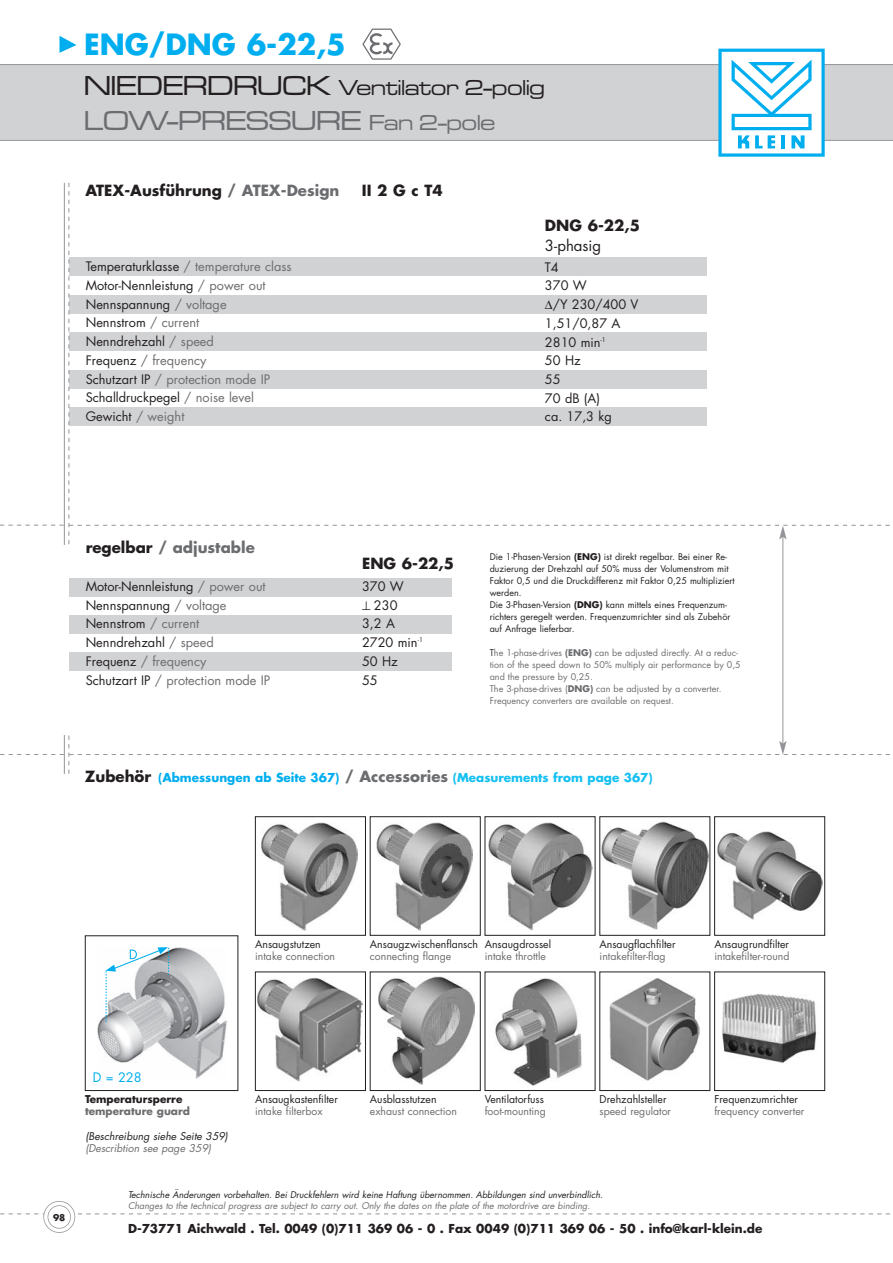
<style>
.page{position:relative;width:893px;height:1263px;background:#fff}
.page>*{position:absolute;margin:0;border:0;box-sizing:border-box;transform-origin:0 0}
.t1{font:28.5px "Microgramma D Medi Exte";color:#6c6d70}
.t2{font:700 28.5px "Futura";color:#00aeef}
.t3{font:22.5px "Microgramma D Medi Exte";color:#231f20}
.t4{font:700 15px "Futura";color:#231f20}
.t5{font:700 15px "Futura";color:#6c6d70}
.t6{font:15px "Futura";color:#231f20}
.t7{font:12.75px/18.8px "Futura";color:#231f20}
.t8{font:12.75px "Futura";color:#6c6d70}
.t9{font:12.75px "Futura";color:#00aeef}
.t10{font:700 12px "Futura";color:#231f20}
.t11{font:700 12px "Futura";color:#15c0f2}
.t12{font:10.5px "Futura";color:#231f20}
.t13{font:10.5px "Futura";color:#6c6d70}
.t14{font:italic 10.5px "Futura";color:#231f20}
.t15{font:italic 10.5px "Futura";color:#6c6d70}
.t16{font:700 10.5px "Futura";color:#231f20}
.t17{font:700 10.5px "Futura";color:#6c6d70}
.t18{font:9px/12px "Futura";color:#231f20}
.t19{font:9px/12px "Futura";color:#6c6d70}
.t20{font:italic 9px "Futura";color:#231f20}
.t21{font:italic 9px "Futura";color:#6c6d70}
.t22{font:700 9px "Futura";color:#231f20}
.s1{font-size:28.5px}
.s2{font-size:22.5px}
.s3{color:#6c6d70}
.s4{color:#231f20}
.s5{font-weight:700}
.s6{font-size:15px;color:#231f20}
.s7{color:#00aeef}
.s8{font-size:15px;color:#6c6d70}
</style>
<div class="page">
<div style="left:0;top:64px;width:893px;height:77px;background:#d1d2d4"></div>
<svg style="left:59px;top:36px;width:18px;height:17px"></svg>
<svg style="left:0;top:1211px;width:890px;height:5px"></svg>
<svg style="left:718px;top:49px;width:107px;height:108px"></svg>
<div style="left:44px;top:1201px;width:31px;height:31px;background:#fff;border-radius:50%"></div>
<div style="left:43px;top:1201px;width:32px;height:32px;border:2px solid #939598;border-radius:50%"></div>
<div style="left:48px;top:1205px;width:23px;height:24px;border:2px solid #939598;border-radius:50%"></div>
<svg style="left:0;top:183px;width:890px;height:591px"></svg>
<img style="left:362px;top:28px;width:39px;height:32px">
<div style="left:69px;top:578px;width:382px;height:18px;background:#d1d2d4"></div>
<div style="left:69px;top:615px;width:382px;height:19px;background:#d1d2d4"></div>
<div style="left:69px;top:653px;width:382px;height:18px;background:#d1d2d4"></div>
<img style="left:262px;top:823px;width:95px;height:107px">
<div style="left:255px;top:816px;width:111px;height:119px;border:1px solid #231f20"></div>
<img style="left:376px;top:823px;width:96px;height:107px">
<img style="left:488px;top:822px;width:104px;height:108px">
<img style="left:258px;top:978px;width:105px;height:103px">
<div style="left:255px;top:972px;width:111px;height:119px;border:1px solid #231f20"></div>
<img style="left:379px;top:976px;width:95px;height:108px">
<img style="left:495px;top:978px;width:87px;height:107px">
<img style="left:609px;top:978px;width:90px;height:103px">
<img style="left:97px;top:948px;width:130px;height:130px">
<svg style="left:106px;top:947px;width:63px;height:75px"></svg>
<div style="left:85px;top:935px;width:153px;height:156px;border:1px solid #231f20"></div>
<img style="left:602px;top:821px;width:106px;height:108px">
<img style="left:718px;top:831px;width:105px;height:89px">
<div style="left:714px;top:816px;width:111px;height:119px;border:1px solid #231f20"></div>
<img style="left:722px;top:994px;width:95px;height:69px">
<div style="left:714px;top:972px;width:111px;height:119px;border:1px solid #231f20"></div>
<h1 class="t2" style="left:84px;top:31px;width:263px">ENG/DNG 6-22,5</h1>
<h2 class="t3" style="left:84px;top:75px;width:462px"><span class="s1">NIEDERDRUCK</span> Ventilator 2-polig</h2>
<h1 class="t1" style="left:84px;top:103px;width:413px">LOW-PRESSURE <span class="s2">Fan 2-pole</span></h1>
<p class="t4" style="left:86px;top:184px;width:255px">ATEX-Ausführung <span class="s3">/ ATEX-Design</span></p>
<p class="t4" style="left:362px;top:184px;width:82px">II 2 G c T4</p>
<p class="t7" style="left:86px;top:258px;width:207px">Temperaturklasse <span class="s3">/ temperature class<br></span>Motor-Nennleistung <span class="s3">/ power out<br></span>Nennspannung <span class="s3">/ voltage<br></span>Nennstrom <span class="s3">/ current<br></span>Nenndrehzahl <span class="s3">/ speed<br></span>Frequenz <span class="s3">/ frequency<br></span>Schutzart IP <span class="s3">/ protection mode IP<br></span>Schalldruckpegel <span class="s3">/ noise level<br></span>Gewicht <span class="s3">/ weight</span></p>
<p class="t4" style="left:545px;top:219px;width:97px">DNG 6-22,5</p>
<p class="t6" style="left:545px;top:238px;width:58px">3-phasig</p>
<p class="t7" style="left:545px;top:259px;width:95px">T4<br>370 W<br>∆/Y 230/400 V<br>1,51/0,87 A<br>2810 min<sup>-1<br></sup>50 Hz<br>55<br>70 dB (A)<br>ca. 17,3 kg</p>
<p class="t5" style="left:86px;top:540px;width:171px"><span class="s4">regelbar</span> / adjustable</p>
<p class="t4" style="left:362px;top:557px;width:93px">ENG 6-22,5</p>
<p class="t7" style="left:86px;top:578px;width:181px">Motor-Nennleistung <span class="s3">/ power out</span></p>
<p class="t7" style="left:362px;top:578px;width:43px">370 W</p>
<p class="t7" style="left:86px;top:597px;width:142px">Nennspannung <span class="s3">/ voltage</span></p>
<p class="t7" style="left:362px;top:597px;width:37px">⊥ 230</p>
<p class="t7" style="left:86px;top:615px;width:115px">Nennstrom <span class="s3">/ current</span></p>
<p class="t7" style="left:362px;top:615px;width:34px">3,2 A</p>
<p class="t7" style="left:86px;top:634px;width:130px">Nenndrehzahl <span class="s3">/ speed</span></p>
<p class="t7" style="left:362px;top:634px;width:62px">2720 min<sup>-1</sup></p>
<p class="t8" style="left:86px;top:655px;width:122px"><span class="s4">Frequenz</span> / frequency</p>
<p class="t7" style="left:362px;top:653px;width:37px">50 Hz</p>
<p class="t8" style="left:86px;top:674px;width:186px"><span class="s4">Schutzart IP</span> / protection mode IP</p>
<p class="t7" style="left:362px;top:671px;width:17px">55</p>
<p class="t18" style="left:490px;top:551px;width:247px">Die 1-Phasen-Version <span class="s5">(ENG)</span> ist direkt regelbar. Bei einer Re&shy;duzierung der Drehzahl auf 50% muss der Volumenstrom mit Faktor 0,5 und die Druckdifferenz mit Faktor 0,25 multipliziert werden.<br>Die 3-Phasen-Version <span class="s5">(DNG)</span> kann mittels eines Frequenzum&shy;richters geregelt werden. Frequenzumrichter sind als Zubehör auf Anfrage lieferbar.</p>
<p class="t19" style="left:490px;top:647px;width:253px"><span class="s4">T</span>he 1-phase-drives <span class="s5">(ENG)</span> can be adjusted directly. At a reduc&shy;tion of the speed down to 50% multiply air performance by 0,5 and the pressure by 0,25.<br>The 3-phase-drives (<span class="s5">DNG)</span> can be adjusted by a converter.<br>Frequency converters are available on request.</p>
<p class="t11" style="left:85px;top:772px;width:569px"><span class="s6">Zubehör</span> <span class="s7">(Abmessungen ab Seite 367)</span> <span class="s8">/ Accessories</span> (Measurements from page 367)</p>
<p class="t12" style="left:255px;top:939px;width:67px">Ansaugstutzen</p>
<p class="t13" style="left:255px;top:951px;width:81px">intake connection</p>
<p class="t12" style="left:370px;top:939px;width:110px">Ansaugzwischenflansch</p>
<p class="t13" style="left:370px;top:951px;width:83px">connecting flange</p>
<p class="t12" style="left:485px;top:939px;width:68px">Ansaugdrossel</p>
<p class="t13" style="left:485px;top:951px;width:63px">intake throttle</p>
<p class="t12" style="left:600px;top:939px;width:77px">Ansaugflachfilter</p>
<p class="t13" style="left:600px;top:951px;width:68px">intakefilter-flag</p>
<p class="t12" style="left:714px;top:939px;width:76px">Ansaugrundfilter</p>
<p class="t13" style="left:714px;top:951px;width:77px">intakefilter-round</p>
<p class="t22" style="left:53px;top:1213px;width:14px">98</p>
<p class="t9" style="left:93px;top:1072px;width:50px">D = 228</p>
<p class="t16" style="left:85px;top:1095px;width:99px">Temperatursperre</p>
<p class="t17" style="left:85px;top:1107px;width:106px">temperature guard</p>
<p class="t14" style="left:86px;top:1131px;width:144px">(Beschreibung siehe Seite 359)</p>
<p class="t15" style="left:86px;top:1143px;width:127px">(Describtion see page 359)</p>
<p class="t12" style="left:255px;top:1095px;width:84px">Ansaugkastenfilter</p>
<p class="t13" style="left:255px;top:1107px;width:69px">intake filterbox</p>
<p class="t12" style="left:370px;top:1095px;width:68px">Ausblasstutzen</p>
<p class="t13" style="left:370px;top:1107px;width:89px">exhaust connection</p>
<p class="t12" style="left:485px;top:1095px;width:61px">Ventilatorfuss</p>
<p class="t13" style="left:485px;top:1107px;width:63px">foot-mounting</p>
<p class="t12" style="left:600px;top:1095px;width:68px">Drehzahlsteller</p>
<p class="t13" style="left:600px;top:1107px;width:73px">speed regulator</p>
<p class="t12" style="left:714px;top:1095px;width:85px">Frequenzumrichter</p>
<p class="t13" style="left:714px;top:1107px;width:92px">frequency converter</p>
<p class="t20" style="left:128px;top:1190px;width:476px">Technische Änderungen vorbehalten. Bei Druckfehlern wird keine Haftung übernommen. Abbildungen sind unverbindlich.</p>
<p class="t21" style="left:128px;top:1201px;width:464px">Changes to the technical progress are subject to carry out. Only the dates on the plate of the motordrive are binding.</p>
<p class="t10" style="left:128px;top:1223px;width:636px">D-73771 Aichwald . Tel. 0049 (0)711 369 06 - 0 . Fax 0049 (0)711 369 06 - 50 . info@karl-klein.de</p>
</div>
